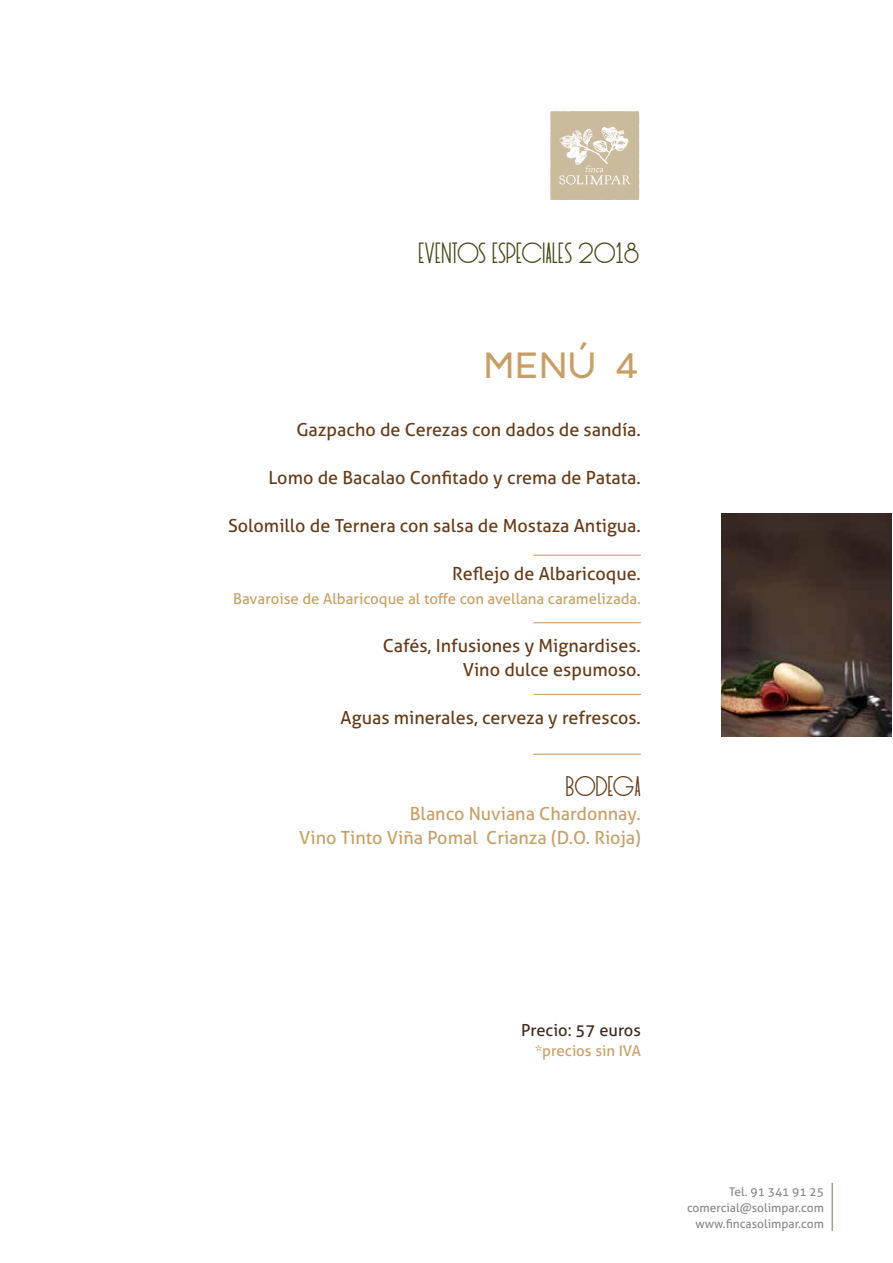
<style>
.page{position:relative;width:893px;height:1263px;background:#fff}
.page>*{position:absolute;margin:0;border:0;box-sizing:border-box;transform-origin:0 0}
.t1{font:37.5px "Polly";color:#c99e64}
.t2{font:29.25px "Red Flowers";color:#4a4619}
.t3{font:28.5px "Red Flowers";color:#673a15}
.t4{font:18px/24px "Aller";color:#673a15;text-align:right}
.t5{font:18px/24px "Aller";color:#c99e64;text-align:right}
.t6{font:16.5px "Aller";color:#41281b}
.t7{font:15px "Aller";color:#c99e64}
.t8{font:12px/16.2px "Aller";color:#87888a;text-align:right}
</style>
<div class="page">
<hr style="left:533px;top:555px;width:108px;height:1px;background:#c99e64">
<hr style="left:533px;top:622px;width:108px;height:1px;background:#c99e64">
<hr style="left:533px;top:694px;width:108px;height:1px;background:#c99e64">
<hr style="left:533px;top:754px;width:108px;height:1px;background:#c99e64">
<svg style="left:550px;top:111px;width:89px;height:89px;background:#d2c5ab"></svg>
<hr style="left:831px;top:1183px;width:2px;height:48px;background:#a99b8d">
<img style="left:721px;top:513px;width:170px;height:223px">
<h2 class="t2" style="left:419px;top:236px;width:222px">EVENTOS ESPECIALES 2018</h2>
<h1 class="t1" style="left:484px;top:340px;width:157px">MENÚ 4</h1>
<p class="t4" style="left:296px;top:418px;width:346px">Gazpacho de Cerezas con dados de sandía.</p>
<p class="t4" style="left:268px;top:466px;width:374px">Lomo de Bacalao Confitado y crema de Patata.</p>
<p class="t4" style="left:228px;top:514px;width:414px">Solomillo de Ternera con salsa de Mostaza Antigua.</p>
<p class="t4" style="left:452px;top:562px;width:190px">Reflejo de Albaricoque.</p>
<p class="t7" style="left:233px;top:590px;width:409px">Bavaroise de Albaricoque al toffe con avellana caramelizada.</p>
<p class="t4" style="left:383px;top:634px;width:260px">Cafés, Infusiones y Mignardises.<br>Vino dulce espumoso.</p>
<p class="t4" style="left:341px;top:706px;width:302px">Aguas minerales, cerveza y refrescos.</p>
<h3 class="t3" style="left:566px;top:770px;width:77px">BODEGA</h3>
<p class="t5" style="left:299px;top:802px;width:343px">Blanco Nuviana Chardonnay.<br>Vino Tinto Viña Pomal Crianza (D.O. Rioja)</p>
<p class="t6" style="left:521px;top:1020px;width:121px">Precio: 57 euros</p>
<p class="t7" style="left:535px;top:1041px;width:107px">*precios sin IVA</p>
<p class="t8" style="left:687px;top:1183px;width:138px">Tel. 91 341 91 25 comercial@solimpar.com www.fincasolimpar.com</p>
</div>
